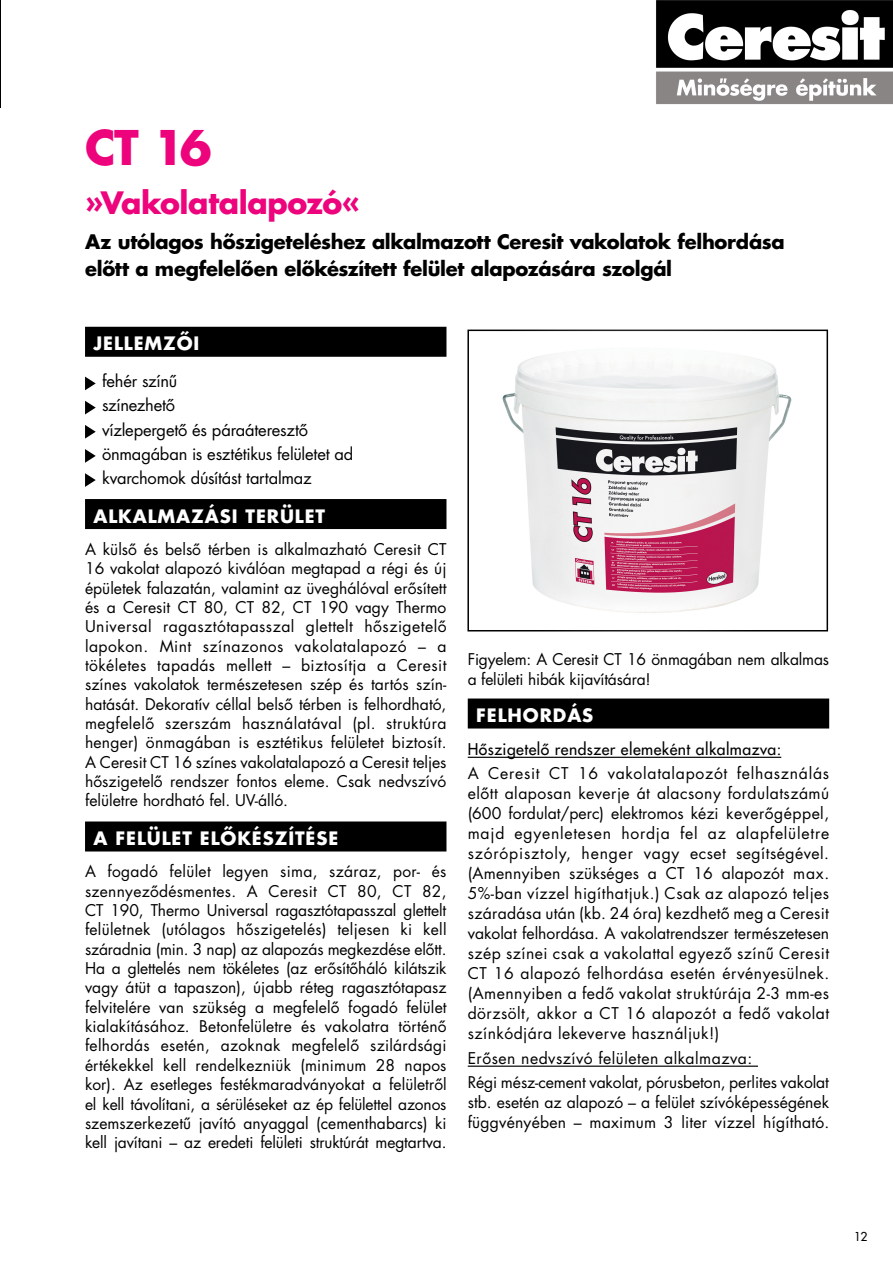
<style>
.page{position:relative;width:893px;height:1263px;background:#fff}
.page>*{position:absolute;margin:0;border:0;box-sizing:border-box;transform-origin:0 0}
.t1{font:46.5px "Futura H Bold";color:#ed037c}
.t2{font:30px "Futura H Bold";letter-spacing:-.015em;color:#ed037c}
.t3{font:19.5px/27px "Futura H Bold";letter-spacing:-.015em;color:#000}
.t4{font:18px "Futura H Bold";letter-spacing:.05em;color:#fff}
.t5{font:16.5px/24.2px "Futura H Book";letter-spacing:-.015em;color:#000}
.t6{font:15.75px/19.4px "Futura H Book";color:#000;text-align:justify}
.t7{font:15.75px "Futura H Plain";letter-spacing:.03em;color:#000}
.t8{font:12px "Futura H Plain";color:#000}
</style>
<div class="page">
<div style="left:85px;top:327px;width:361px;height:30px;background:#000"></div>
<div style="left:85px;top:499px;width:361px;height:30px;background:#000"></div>
<div style="left:85px;top:821px;width:361px;height:30px;background:#000"></div>
<svg style="left:85px;top:377px;width:11px;height:13px"></svg>
<svg style="left:85px;top:401px;width:11px;height:13px"></svg>
<svg style="left:85px;top:425px;width:11px;height:14px"></svg>
<svg style="left:85px;top:449px;width:11px;height:14px"></svg>
<svg style="left:85px;top:473px;width:11px;height:14px"></svg>
<div style="left:468px;top:698px;width:361px;height:30px;background:#000"></div>
<hr style="left:468px;top:757px;width:313px;height:1px;background:#000">
<hr style="left:468px;top:1065px;width:290px;height:2px;background:#000">
<svg style="left:0;top:0;width:1px;height:107px"></svg>
<img style="left:656px;top:0;width:237px;height:105px">
<img style="left:502px;top:353px;width:290px;height:260px">
<h1 class="t1" style="left:85px;top:115px;width:128px">CT 16</h1>
<h2 class="t2" style="left:85px;top:182px;width:277px">»Vakolatalapozó«</h2>
<p class="t3" style="left:85px;top:228px;width:701px">Az utólagos hôszigeteléshez alkalmazott Ceresit vakolatok felhordása elôtt a megfelelôen elôkészített felület alapozására szolgál</p>
<p class="t4" style="left:94px;top:331px;width:107px">JELLEMZÔI</p>
<p class="t5" style="left:102px;top:369px;width:253px">fehér színû<br>színezhetô<br>vízlepergetô és páraáteresztô önmagában is esztétikus felületet ad kvarchomok dúsítást tartalmaz</p>
<p class="t4" style="left:94px;top:503px;width:233px">ALKALMAZÁSI TERÜLET</p>
<p class="t6" style="left:85px;top:539px;width:363px">A külsô és belsô térben is alkalmazható Ceresit CT 16 vakolat alapozó kiválóan megtapad a régi és új épületek falazatán, valamint az üveghálóval erôsített és a Ceresit CT 80, CT 82, CT 190 vagy Thermo Universal ragasztótapasszal glettelt hôszigetelô lapokon. Mint színazonos vakolatalapozó – a tökéletes tapadás mellett – biztosítja a Ceresit színes vakolatok természetesen szép és tartós szín&shy;hatását. Dekoratív céllal belsô térben is felhordható, megfelelô szerszám használatával (pl. struktúra henger) önmagában is esztétikus felületet biztosít.<br>A Ceresit CT 16 színes vakolatalapozó a Ceresit teljes hôszigetelô rendszer fontos eleme. Csak nedvszívó felületre hordható fel. UV-álló.</p>
<p class="t4" style="left:94px;top:826px;width:246px">A FELÜLET ELÔKÉSZÍTÉSE</p>
<p class="t6" style="left:85px;top:861px;width:363px">A fogadó felület legyen sima, száraz, por- és szennyezôdésmentes. A Ceresit CT 80, CT 82, CT 190, Thermo Universal ragasztótapasszal glettelt felületnek (utólagos hôszigetelés) teljesen ki kell száradnia (min. 3 nap) az alapozás megkezdése elôtt.<br>Ha a glettelés nem tökéletes (az erôsítôháló kilátszik vagy átüt a tapaszon), újabb réteg ragasztótapasz felvitelére van szükség a megfelelô fogadó felület kialakításához. Betonfelületre és vakolatra történô felhordás esetén, azoknak megfelelô szilárdsági értékekkel kell rendelkezniük (minimum 28 napos kor). Az esetleges festékmaradványokat a felületrôl el kell távolítani, a sérüléseket az ép felülettel azonos szemszerkezetû javító anyaggal (cementhabarcs) ki kell javítani – az eredeti felületi struktúrát megtartva.</p>
<p class="t6" style="left:468px;top:649px;width:363px;line-height:20px">Figyelem: A Ceresit CT 16 önmagában nem alkalmas a felületi hibák kijavítására!</p>
<p class="t4" style="left:476px;top:703px;width:119px">FELHORDÁS</p>
<p class="t7" style="left:468px;top:739px;width:315px">Hôszigetelô rendszer elemeként alkalmazva:</p>
<p class="t6" style="left:468px;top:763px;width:363px;line-height:20px">A Ceresit CT 16 vakolatalapozót felhasználás elôtt alaposan keverje át alacsony fordulatszámú (600 fordulat/perc) elektromos kézi keverôgéppel, majd egyenletesen hordja fel az alapfelületre szórópisztoly, henger vagy ecset segítségével. (Amennyiben szükséges a CT 16 alapozót max.<br>5%-ban vízzel higíthatjuk.) Csak az alapozó teljes száradása után (kb. 24 óra) kezdhetô meg a Ceresit vakolat felhordása. A vakolatrendszer természetesen szép színei csak a vakolattal egyezô színû Ceresit CT 16 alapozó felhordása esetén érvényesülnek. (Amennyiben a fedô vakolat struktúrája 2-3 mm-es dörzsölt, akkor a CT 16 alapozót a fedô vakolat színkódjára lekeverve használjuk!)</p>
<p class="t6" style="left:468px;top:1045px;width:363px;line-height:24.3px">Erôsen nedvszívó felületen alkalmazva:<br>Régi mész-cement vakolat, pórusbeton, perlites vakolat</p>
<p class="t6" style="left:468px;top:1092px;width:363px;line-height:20px">stb. esetén az alapozó – a felület szívóképességének függvényében – maximum 3 liter vízzel hígítható.</p>
<p class="t8" style="left:854px;top:1229px;width:15px">12</p>
</div>
